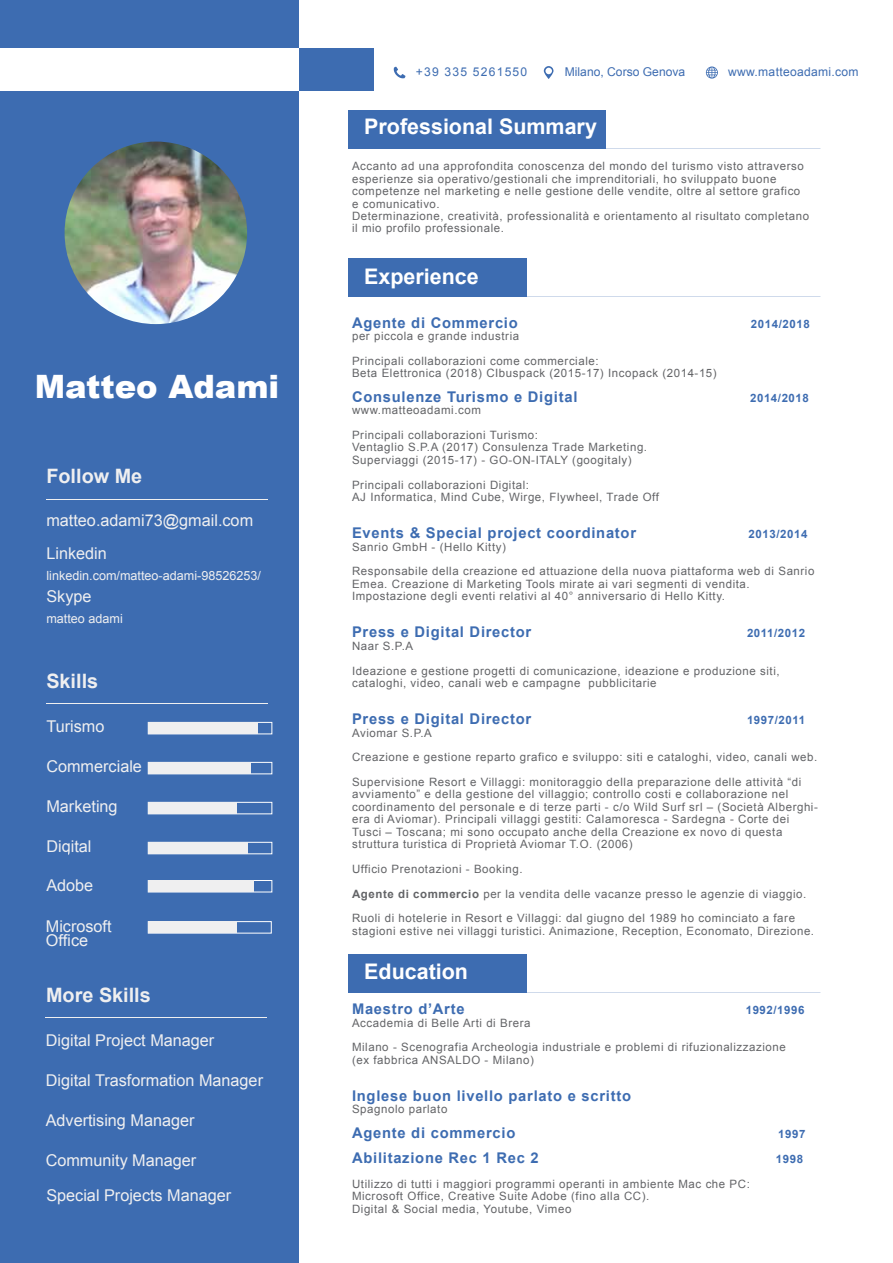
<style>
.page{position:relative;width:893px;height:1263px;background:#fff}
.page>*{position:absolute;margin:0;border:0;box-sizing:border-box;transform-origin:0 0}
.t1{font:900 32.25px "Arial";color:#fff}
.t2{font:700 21.45px "Arial";color:#fff}
.t3{font:700 19.8px "Arial";color:#efeff0}
.t4{font:16.2px/32.4px "Arial";color:#efeff0}
.t5{font:700 14.7px "Arial";letter-spacing:.05em;color:#3d6cb1}
.t6{font:12.6px "Arial";color:#efeff0}
.t7{font:12.15px "Arial";letter-spacing:.025em;color:#3d6cb1}
.t8{font:12.15px "Arial";color:#3d6cb1}
.t9{font:12.15px "Arial";letter-spacing:.1em;color:#3d6cb1}
.t10{font:11.4px/12.5px "Arial";letter-spacing:.05em;color:#636467}
.t11{font:700 11.4px "Arial";letter-spacing:.05em;color:#3d6cb1}
.s1{font-weight:700}
</style>
<div class="page">
<div style="left:0;top:0;width:298px;height:1263px;background:#3d6cb1"></div>
<div style="left:298px;top:48px;width:76px;height:43px;background:#3d6cb1"></div>
<div style="left:0;top:48px;width:298px;height:43px;background:#fff"></div>
<svg style="left:394px;top:67px;width:11px;height:11px"></svg>
<svg style="left:544px;top:66px;width:9px;height:13px"></svg>
<svg style="left:706px;top:67px;width:12px;height:12px"></svg>
<div style="left:148px;top:722px;width:124px;height:12px;border:1px solid #fff"></div>
<div style="left:148px;top:762px;width:124px;height:12px;border:1px solid #fff"></div>
<div style="left:148px;top:802px;width:124px;height:12px;border:1px solid #fff"></div>
<div style="left:148px;top:842px;width:124px;height:12px;border:1px solid #fff"></div>
<div style="left:148px;top:722px;width:110px;height:12px;background:#efeff0"></div>
<div style="left:148px;top:762px;width:102px;height:12px;background:#efeff0"></div>
<div style="left:148px;top:802px;width:89px;height:12px;background:#efeff0"></div>
<div style="left:148px;top:842px;width:99px;height:12px;background:#efeff0"></div>
<hr style="left:46px;top:703px;width:222px;height:1px;background:#efeff0">
<hr style="left:46px;top:499px;width:222px;height:1px;background:#efeff0">
<div style="left:348px;top:110px;width:258px;height:38px;background:#3d6cb1"></div>
<div style="left:348px;top:954px;width:179px;height:38px;background:#3d6cb1"></div>
<div style="left:348px;top:258px;width:179px;height:39px;background:#3d6cb1"></div>
<hr style="left:46px;top:1017px;width:221px;height:1px;background:#efeff0">
<div style="left:148px;top:880px;width:124px;height:12px;border:1px solid #fff"></div>
<div style="left:148px;top:880px;width:106px;height:12px;background:#efeff0"></div>
<div style="left:148px;top:921px;width:124px;height:12px;border:1px solid #fff"></div>
<div style="left:148px;top:921px;width:88px;height:12px;background:#efeff0"></div>
<img style="left:65px;top:142px;width:182px;height:182px;border-radius:91px">
<h1 class="t1" style="left:35px;top:363px;width:246px">Matteo Adami</h1>
<h3 class="t3" style="left:46px;top:463px;width:97px">Follow Me</h3>
<h3 class="t4" style="left:46px;top:504px;width:208px">matteo.adami73@gmail.com<br>Linkedin</h3>
<p class="t6" style="left:46px;top:567px;width:216px">linkedin.com/matteo-adami-98526253/</p>
<h3 class="t4" style="left:46px;top:580px;width:47px">Skype</h3>
<p class="t6" style="left:46px;top:611px;width:78px">matteo adami</p>
<h3 class="t3" style="left:46px;top:668px;width:53px">Skills</h3>
<h3 class="t4" style="left:46px;top:711px;width:59px">Turismo</h3>
<h3 class="t4" style="left:46px;top:751px;width:97px">Commerciale</h3>
<h3 class="t4" style="left:46px;top:791px;width:73px">Marketing</h3>
<h3 class="t4" style="left:46px;top:831px;width:47px">Digital</h3>
<h3 class="t4" style="left:46px;top:869px;width:48px">Adobe</h3>
<h3 class="t4" style="left:46px;top:919px;width:67px;line-height:14.5px">Microsoft<br>Office</h3>
<h3 class="t3" style="left:46px;top:982px;width:106px">More Skills</h3>
<h3 class="t4" style="left:46px;top:1024px;width:170px">Digital Project Manager</h3>
<h3 class="t4" style="left:46px;top:1064px;width:219px">Digital Trasformation Manager</h3>
<h3 class="t4" style="left:46px;top:1104px;width:150px">Advertising Manager</h3>
<h3 class="t4" style="left:46px;top:1144px;width:152px">Community Manager</h3>
<h3 class="t4" style="left:46px;top:1180px;width:186px">Special Projects Manager</h3>
<p class="t9" style="left:416px;top:64px;width:113px">+39 335 5261550</p>
<p class="t8" style="left:565px;top:64px;width:122px">Milano, Corso Genova</p>
<p class="t7" style="left:728px;top:64px;width:132px">www.matteoadami.com</p>
<h2 class="t2" style="left:364px;top:112px;width:234px">Professional Summary</h2>
<p class="t10" style="left:352px;top:160px;width:459px">Accanto ad una approfondita conoscenza del mondo del turismo visto attraverso esperienze sia operativo/gestionali che imprenditoriali, ho sviluppato buone competenze nel marketing e nelle gestione delle vendite, oltre al settore grafico e comunicativo.<br>Determinazione, creatività, professionalità e orientamento al risultato completano il mio profilo professionale.</p>
<h2 class="t2" style="left:364px;top:262px;width:116px">Experience</h2>
<p class="t5" style="left:352px;top:313px;width:167px">Agente di Commercio</p>
<p class="t11" style="left:751px;top:316px;width:60px">2014/2018</p>
<p class="t10" style="left:352px;top:324px;width:248px;line-height:24.8px">per piccola e grande industria<br>Principali collaborazioni come commerciale:</p>
<p class="t10" style="left:352px;top:367px;width:366px">Beta Elettronica (2018) CIbuspack (2015-17) Incopack (2014-15)</p>
<p class="t5" style="left:352px;top:387px;width:227px">Consulenze Turismo e Digital</p>
<p class="t11" style="left:750px;top:390px;width:60px">2014/2018</p>
<p class="t10" style="left:352px;top:398px;width:187px;line-height:24.8px">www.matteoadami.com<br>Principali collaborazioni Turismo:</p>
<p class="t10" style="left:352px;top:441px;width:297px">Ventaglio S.P.A (2017) Consulenza Trade Marketing.<br>Superviaggi (2015-17) - GO-ON-ITALY (googitaly)</p>
<p class="t10" style="left:352px;top:478px;width:308px">Principali collaborazioni Digital:<br>AJ Informatica, Mind Cube, Wirge, Flywheel, Trade Off</p>
<p class="t5" style="left:352px;top:523px;width:286px">Events &amp; Special project coordinator</p>
<p class="t11" style="left:749px;top:527px;width:60px">2013/2014</p>
<p class="t10" style="left:352px;top:534px;width:464px;line-height:24.8px">Sanrio GmbH - (Hello Kitty)<br>Responsabile della creazione ed attuazione della nuova piattaforma web di Sanrio</p>
<p class="t10" style="left:352px;top:578px;width:399px">Emea. Creazione di Marketing Tools mirate ai vari segmenti di vendita.<br>Impostazione degli eventi relativi al 40° anniversario di Hello Kitty.</p>
<p class="t5" style="left:352px;top:622px;width:181px">Press e Digital Director</p>
<p class="t11" style="left:747px;top:626px;width:60px">2011/2012</p>
<p class="t10" style="left:352px;top:633px;width:429px;line-height:24.8px">Naar S.P.A<br>Ideazione e gestione progetti di comunicazione, ideazione e produzione siti,</p>
<p class="t10" style="left:352px;top:677px;width:306px">cataloghi, video, canali web e campagne pubblicitarie</p>
<p class="t5" style="left:352px;top:709px;width:181px">Press e Digital Director</p>
<p class="t11" style="left:747px;top:713px;width:60px">1997/2011</p>
<p class="t10" style="left:352px;top:720px;width:467px;line-height:24.8px">Aviomar S.P.A<br>Creazione e gestione reparto grafico e sviluppo: siti e cataloghi, video, canali web.<br>Supervisione Resort e Villaggi: monitoraggio della preparazione delle attività “di</p>
<p class="t10" style="left:352px;top:788px;width:467px">avviamento” e della gestione del villaggio; controllo costi e collaborazione nel coordinamento del personale e di terze parti - c/o Wild Surf srl – (Società Alberghi&shy;era di Aviomar). Principali villaggi gestiti: Calamoresca - Sardegna - Corte dei Tusci – Toscana; mi sono occupato anche della Creazione ex novo di questa struttura turistica di Proprietà Aviomar T.O. (2006)</p>
<p class="t10" style="left:352px;top:856px;width:456px;line-height:24.8px">Ufficio Prenotazioni - Booking.<br><span class="s1">Agente di commercio</span> per la vendita delle vacanze presso le agenzie di viaggio.<br>Ruoli di hotelerie in Resort e Villaggi: dal giugno del 1989 ho cominciato a fare</p>
<p class="t10" style="left:352px;top:925px;width:464px">stagioni estive nei villaggi turistici. Animazione, Reception, Economato, Direzione.</p>
<h2 class="t2" style="left:364px;top:958px;width:105px">Education</h2>
<p class="t5" style="left:352px;top:999px;width:114px">Maestro d’Arte</p>
<p class="t11" style="left:746px;top:1003px;width:60px">1992/1996</p>
<p class="t10" style="left:352px;top:1010px;width:435px;line-height:24.8px">Accademia di Belle Arti di Brera<br>Milano - Scenografia Archeologia industriale e problemi di rifuzionalizzazione</p>
<p class="t10" style="left:352px;top:1054px;width:183px">(ex fabbrica ANSALDO - Milano)</p>
<p class="t5" style="left:352px;top:1086px;width:280px">Inglese buon livello parlato e scritto</p>
<p class="t10" style="left:352px;top:1103px;width:97px">Spagnolo parlato</p>
<p class="t5" style="left:352px;top:1123px;width:165px">Agente di commercio</p>
<p class="t11" style="left:778px;top:1127px;width:29px">1997</p>
<p class="t5" style="left:352px;top:1148px;width:188px">Abilitazione Rec 1 Rec 2</p>
<p class="t11" style="left:776px;top:1151px;width:29px">1998</p>
<p class="t10" style="left:352px;top:1177px;width:399px">Utilizzo di tutti i maggiori programmi operanti in ambiente Mac che PC:<br>Microsoft Office, Creative Suite Adobe (fino alla CC).<br>Digital &amp; Social media, Youtube, Vimeo</p>
</div>
